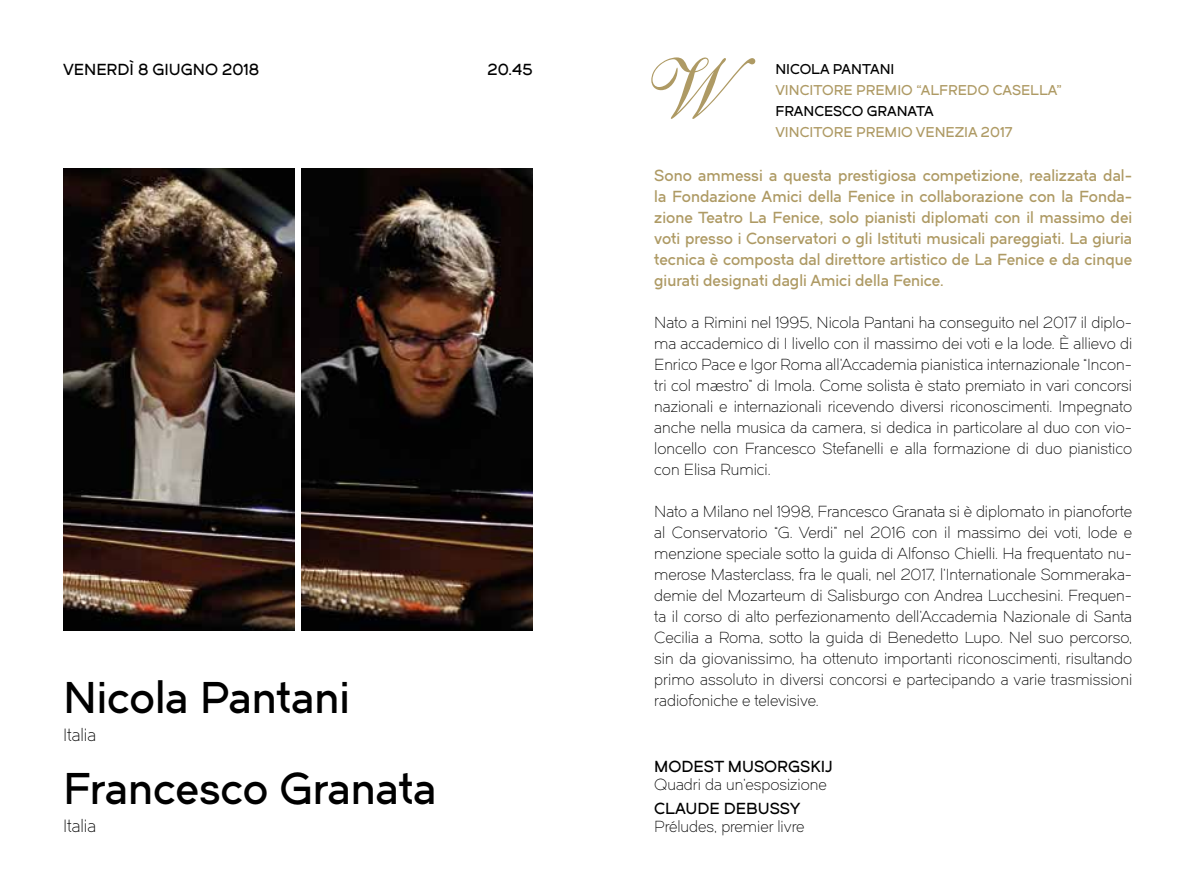
<style>
.page{position:relative;width:1191px;height:893px;background:#fff}
.page>*{position:absolute;margin:0;border:0;box-sizing:border-box;transform-origin:0 0}
.t1{font:82.77px "Shelley Allegro BT";color:#ae9a64}
.t2{font:43.75px "Dual 600";color:#000}
.t3{font:17.5px "Dual 300";color:#000}
.t4{font:15.75px/21px "Dual 300";color:#000;text-align:justify}
.t5{font:15.75px/21px "Dual 600";color:#ae9a64;text-align:justify}
.t6{font:15.75px "Dual 600";color:#000}
.t7{font:14px "Dual 600";color:#ae9a64}
.t8{font:14px "Dual 600";color:#000}
</style>
<div class="page">
<img style="left:63px;top:169px;width:231px;height:461px">
<img style="left:301px;top:169px;width:231px;height:461px">
<p class="t6" style="left:63px;top:60px;width:198px">VENERDÌ 8 GIUGNO 2018</p>
<p class="t6" style="left:487px;top:60px;width:46px">20.45</p>
<h1 class="t1" style="left:643px;top:39px;width:79px">W</h1>
<p class="t8" style="left:775px;top:60px;width:121px">NICOLA PANTANI</p>
<p class="t7" style="left:775px;top:81px;width:288px">VINCITORE PREMIO “ALFREDO CASELLA”</p>
<p class="t8" style="left:775px;top:102px;width:160px">FRANCESCO GRANATA</p>
<p class="t7" style="left:775px;top:123px;width:238px">VINCITORE PREMIO VENEZIA 2017</p>
<h2 class="t2" style="left:63px;top:669px;width:288px">Nicola Pantani</h2>
<p class="t3" style="left:63px;top:724px;width:35px">Italia</p>
<h2 class="t2" style="left:63px;top:760px;width:375px">Francesco Granata</h2>
<p class="t3" style="left:63px;top:815px;width:35px">Italia</p>
<p class="t5" style="left:654px;top:165px;width:479px">Sono ammessi a questa prestigiosa competizione, realizzata dal&shy;la Fondazione Amici della Fenice in collaborazione con la Fonda&shy;zione Teatro La Fenice, solo pianisti diplomati con il massimo dei voti presso i Conservatori o gli Istituti musicali pareggiati. La giuria tecnica è composta dal direttore artistico de La Fenice e da cinque giurati designati dagli Amici della Fenice.</p>
<p class="t4" style="left:654px;top:312px;width:479px">Nato a Rimini nel 1995, Nicola Pantani ha conseguito nel 2017 il diplo&shy;ma accademico di I livello con il massimo dei voti e la lode. È allievo di Enrico Pace e Igor Roma all’Accademia pianistica internazionale “Incon&shy;tri col maestro” di Imola. Come solista è stato premiato in vari concorsi nazionali e internazionali ricevendo diversi riconoscimenti. Impegnato anche nella musica da camera, si dedica in particolare al duo con vio&shy;loncello con Francesco Stefanelli e alla formazione di duo pianistico con Elisa Rumici.</p>
<p class="t4" style="left:654px;top:501px;width:479px">Nato a Milano nel 1998, Francesco Granata si è diplomato in pianoforte al Conservatorio “G. Verdi” nel 2016 con il massimo dei voti, lode e menzione speciale sotto la guida di Alfonso Chielli. Ha frequentato nu&shy;merose Masterclass, fra le quali, nel 2017, l’Internationale Sommeraka&shy;demie del Mozarteum di Salisburgo con Andrea Lucchesini. Frequen&shy;ta il corso di alto perfezionamento dell’Accademia Nazionale di Santa Cecilia a Roma, sotto la guida di Benedetto Lupo. Nel suo percorso, sin da giovanissimo, ha ottenuto importanti riconoscimenti, risultando primo assoluto in diversi concorsi e partecipando a varie trasmissioni radiofoniche e televisive.</p>
<p class="t6" style="left:654px;top:756px;width:180px">MODEST MUSORGSKIJ</p>
<p class="t4" style="left:654px;top:774px;width:174px">Quadri da un’esposizione</p>
<p class="t6" style="left:654px;top:798px;width:148px">CLAUDE DEBUSSY</p>
<p class="t4" style="left:654px;top:816px;width:152px">Préludes, premier livre</p>
</div>
